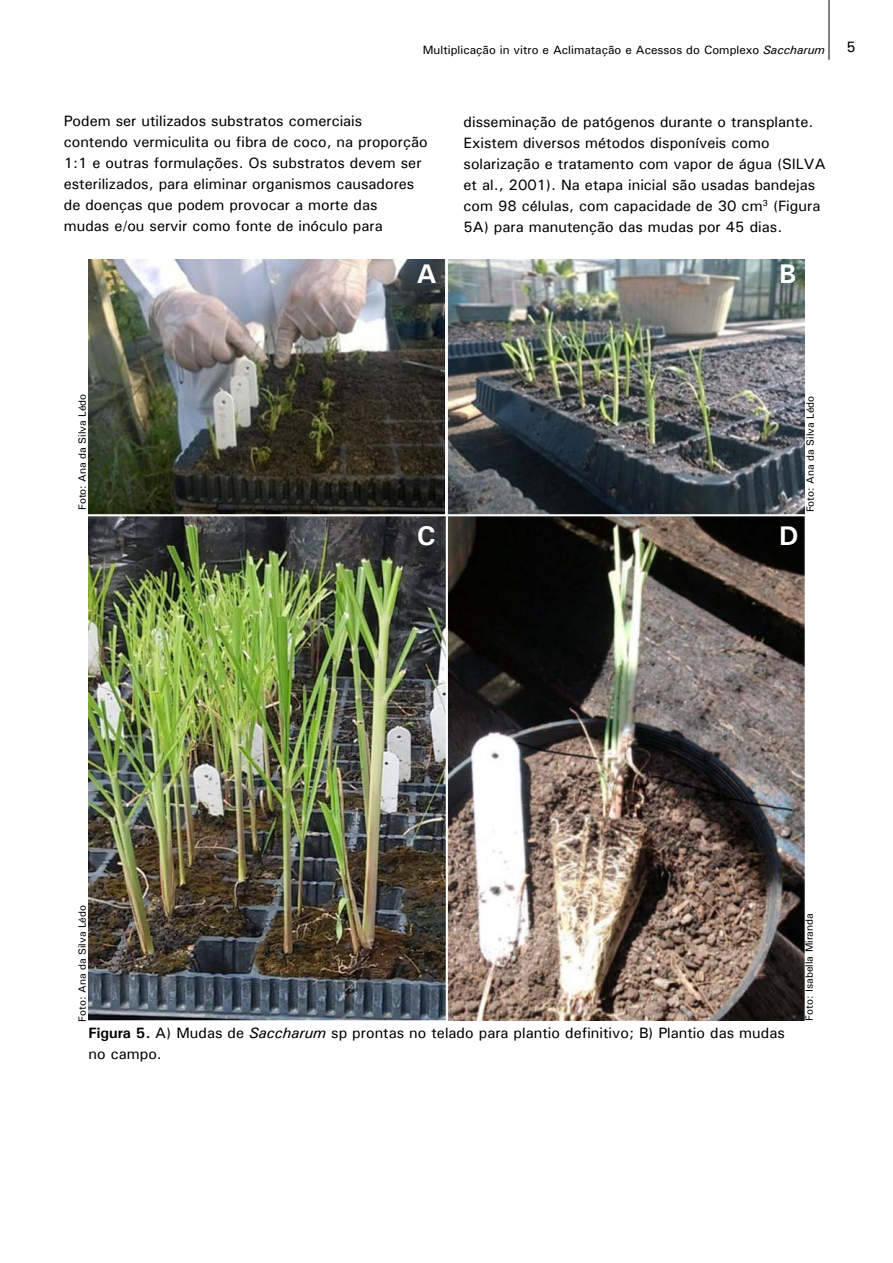
<style>
.page{position:relative;width:893px;height:1263px;background:#fff}
.page>*{position:absolute;margin:0;border:0;box-sizing:border-box;transform-origin:0 0}
.t1{font:700 27px "Univers";color:#fff}
.t2{font:500 15px/21px "Univers";color:#000}
.t3{font:500 12px "Univers";color:#000}
.t4{font:500 10.5px "Univers";color:#000}
.s1{font-style:italic}
.s2{font-weight:700}
</style>
<div class="page">
<hr style="left:829px;top:0;width:1px;height:60px;background:#000">
<img style="left:89px;top:259px;width:715px;height:761px">
<p class="t3" style="left:423px;top:42px;width:404px">Multiplicação in vitro e Aclimatação e Acessos do Complexo <span class="s1">Saccharum</span></p>
<p class="t2" style="left:846px;top:36px;width:11px">5</p>
<p class="t2" style="left:64px;top:110px;width:365px">Podem ser utilizados substratos comerciais contendo vermiculita ou fibra de coco, na proporção 1:1 e outras formulações. Os substratos devem ser esterilizados, para eliminar organismos causadores de doenças que podem provocar a morte das<br>mudas e/ou servir como fonte de inóculo para</p>
<p class="t2" style="left:463px;top:111px;width:364px">disseminação de patógenos durante o transplante.<br>Existem diversos métodos disponíveis como solarização e tratamento com vapor de água (SILVA et al., 2001). Na etapa inicial são usadas bandejas com 98 células, com capacidade de 30 cm<sup>3</sup> (Figura 5A) para manutenção das mudas por 45 dias.</p>
<h1 class="t1" style="left:417px;top:257px;width:21px">A</h1>
<h1 class="t1" style="left:779px;top:257px;width:18px">B</h1>
<p class="t4" style="left:76px;top:510px;width:118px;rotate:-90deg">Foto: Ana da Silva Lédo</p>
<p class="t4" style="left:803px;top:512px;width:118px;rotate:-90deg">Foto: Ana da Silva Lédo</p>
<h1 class="t1" style="left:417px;top:518px;width:20px">C</h1>
<h1 class="t1" style="left:779px;top:518px;width:21px">D</h1>
<p class="t4" style="left:76px;top:1022px;width:118px;rotate:-90deg">Foto: Ana da Silva Lédo</p>
<p class="t4" style="left:802px;top:1020px;width:109px;rotate:-90deg">Foto: Isabella Miranda</p>
<p class="t2" style="left:89px;top:1022px;width:698px"><span class="s2">Figura 5.</span> A) Mudas de <span class="s1">Saccharum</span> sp prontas no telado para plantio definitivo; B) Plantio das mudas no campo.</p>
</div>
